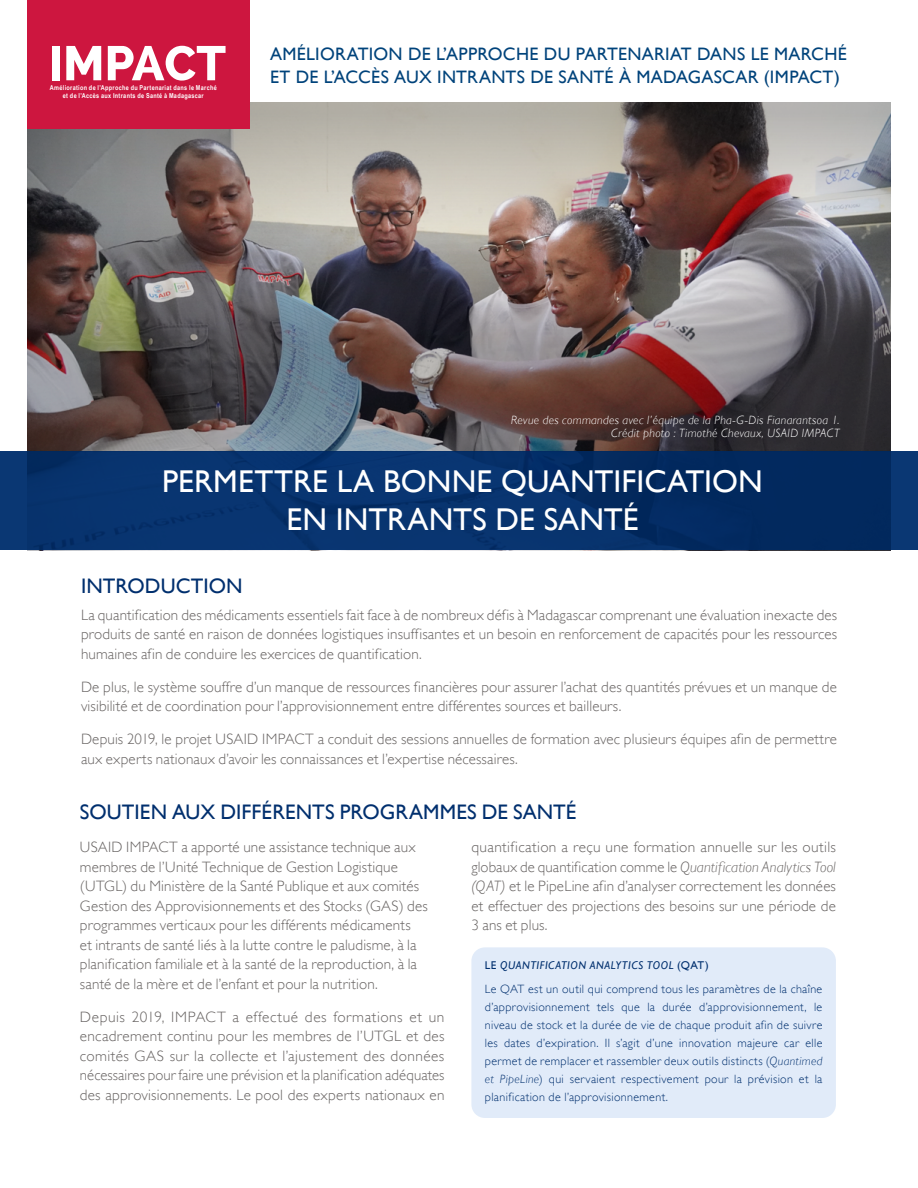
<style>
.page{position:relative;width:918px;height:1188px;background:#fff}
.page>*{position:absolute;margin:0;border:0;box-sizing:border-box;transform-origin:0 0}
.t1{font:31.5px/37.5px "Gill Sans";letter-spacing:.005em;color:#fff;text-align:center}
.t2{font:21px "Gill Sans";letter-spacing:.005em;color:#002f6e}
.t3{font:18px/22.5px "Gill Sans";letter-spacing:.015em;color:#00437b}
.t4{font:300 15px/19.5px "Gill Sans";letter-spacing:.015em;color:#686463;text-align:justify}
.t5{font:300 12px/18px "Gill Sans";letter-spacing:.03em;color:#002f6e;text-align:justify}
.t6{font:italic 300 12px/13.5px "Gill Sans";letter-spacing:.025em;color:#fff;text-align:right}
.t7{font:italic 11.25px "Gill Sans";letter-spacing:.045em;color:#002f6e}
.t8{font:700 6.75px/8.1px "Arial Narrow";letter-spacing:.045em;color:#fff;text-align:center}
.s1{font-style:italic}
.s2{font-style:normal}
</style>
<div class="page">
<img style="left:27px;top:103px;width:864px;height:348px">
<div style="left:0;top:451px;width:918px;height:99px;background:linear-gradient(to bottom,#052f68,#07316b)"></div>
<div style="left:27px;top:0;width:222px;height:129px;background:#cd163f"></div>
<div style="left:52px;top:46px;width:8px;height:34px;background:#fff"></div>
<svg style="left:66px;top:46px;width:35px;height:34px"></svg>
<svg style="left:108px;top:46px;width:118px;height:35px"></svg>
<div style="left:471px;top:947px;width:365px;height:171px;background:#e1ebf9;border-radius:14px"></div>
<p class="t8" style="left:50px;top:83px;width:168px">Amélioration de l’Approche du Partenariat dans le Marché et de l’Accès aux Intrants de Santé à Madagascar</p>
<p class="t3" style="left:270px;top:43px;width:578px">AMÉLIORATION DE L’APPROCHE DU PARTENARIAT DANS LE MARCHÉ<br>ET DE L’ACCÈS AUX INTRANTS DE SANTÉ À MADAGASCAR (IMPACT)</p>
<p class="t6" style="left:511px;top:413px;width:330px">Revue des commandes avec l’équipe de la Pha-G-Dis Fianarantsoa 1.<br>Crédit photo : Timothé Chevaux, USAID IMPACT</p>
<h1 class="t1" style="left:162px;top:464px;width:602px">PERMETTRE LA BONNE QUANTIFICATION<br>EN INTRANTS DE SANTÉ</h1>
<h2 class="t2" style="left:81px;top:574px;width:163px">INTRODUCTION</h2>
<p class="t4" style="left:81px;top:605px;width:758px">La quantification des médicaments essentiels fait face à de nombreux défis à Madagascar comprenant une évaluation inexacte des produits de santé en raison de données logistiques insuffisantes et un besoin en renforcement de capacités pour les ressources humaines afin de conduire les exercices de quantification.</p>
<p class="t4" style="left:81px;top:677px;width:758px">De plus, le système souffre d’un manque de ressources financières pour assurer l’achat des quantités prévues et un manque de visibilité et de coordination pour l’approvisionnement entre différentes sources et bailleurs.</p>
<p class="t4" style="left:81px;top:729px;width:758px">Depuis 2019, le projet USAID IMPACT a conduit des sessions annuelles de formation avec plusieurs équipes afin de permettre aux experts nationaux d’avoir les connaissances et l’expertise nécessaires.</p>
<h2 class="t2" style="left:80px;top:800px;width:498px">SOUTIEN AUX DIFFÉRENTS PROGRAMMES DE SANTÉ</h2>
<p class="t4" style="left:80px;top:837px;width:349px;text-align:left">USAID IMPACT a apporté une assistance technique aux membres de l’Unité Technique de Gestion Logistique (UTGL) du Ministère de la Santé Publique et aux comités Gestion des Approvisionnements et des Stocks (GAS) des programmes verticaux pour les différents médicaments<br>et intrants de santé liés à la lutte contre le paludisme, à la planification familiale et à la santé de la reproduction, à la santé de la mère et de l’enfant et pour la nutrition.</p>
<p class="t4" style="left:80px;top:1007px;width:366px">Depuis 2019, IMPACT a effectué des formations et un encadrement continu pour les membres de l’UTGL et des comités GAS sur la collecte et l’ajustement des données nécessaires pour faire une prévision et la planification adéquates des approvisionnements. Le pool des experts nationaux en</p>
<p class="t4" style="left:471px;top:837px;width:366px">quantification a reçu une formation annuelle sur les outils globaux de quantification comme le <span class="s1">Quantification Analytics Tool (QAT)</span> et le PipeLine afin d’analyser correctement les données et effectuer des projections des besoins sur une période de 3 ans et plus.</p>
<p class="t7" style="left:485px;top:958px;width:225px"><span class="s2">LE</span> QUANTIFICATION ANALYTICS TOOL <span class="s2">(QAT)</span></p>
<p class="t5" style="left:485px;top:980px;width:339px">Le QAT est un outil qui comprend tous les paramètres de la chaîne d’approvisionnement tels que la durée d’approvisionnement, le niveau de stock et la durée de vie de chaque produit afin de suivre les dates d’expiration. Il s’agit d’une innovation majeure car elle permet de remplacer et rassembler deux outils distincts (<span class="s1">Quantimed et PipeLine</span>) qui servaient respectivement pour la prévision et la planification de l’approvisionnement.</p>
</div>
